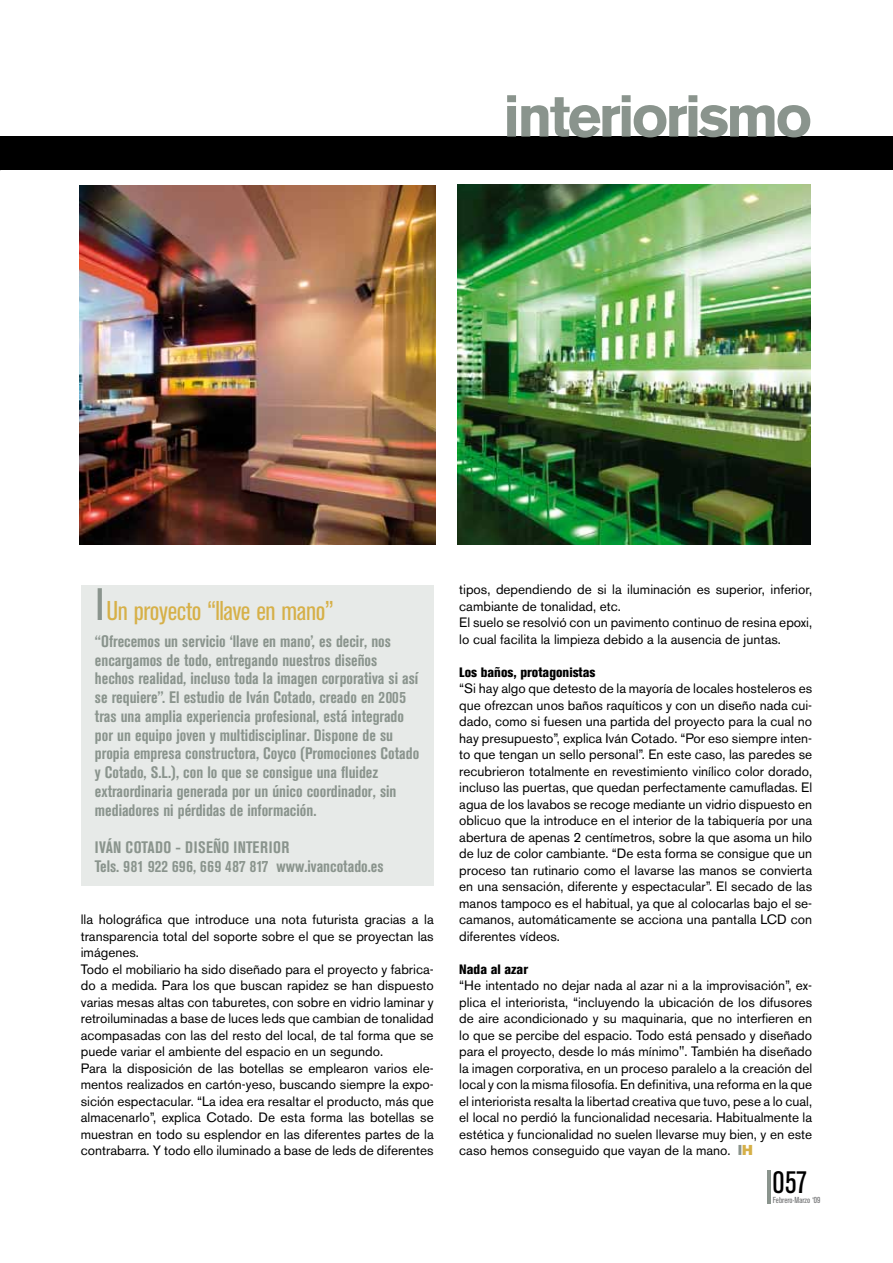
<style>
.page{position:relative;width:893px;height:1263px;background:#fff}
.page>*{position:absolute;margin:0;border:0;box-sizing:border-box;transform-origin:0 0}
.t1{font:700 58.5px "Akzidenz Grotesk BE";letter-spacing:-.05em;color:#8a948d}
.t2{font:condensed 30.75px "Akzidenz Grotesk BE";color:#000}
.t3{font:condensed 27px "Akzidenz Grotesk BE";letter-spacing:-.015em;color:#d6b048}
.t4{font:700 condensed 16.5px/18.8px "Akzidenz Grotesk BE";color:#8a948d}
.t5{font:13.5px/16.5px "Akzidenz Grotesk BE";color:#000}
.t6{font:800 condensed 13.5px "Akzidenz Grotesk BE";color:#000}
.t7{font:condensed 8.7px "Akzidenz Grotesk BE";color:#707172}
.s1{font-stretch:normal;font-size:45px;color:#8a948d}
.s2{font-weight:800;font-size:14.25px;color:#8a948d}
.s3{font-family:"Akzidenz Grotesk BE Super";font-size:14.25px;color:#d6b048}
</style>
<div class="page">
<hr style="left:767px;top:1171px;width:3px;height:33px;background:#8a948d">
<div style="left:0;top:136px;width:893px;height:34px;background:#000"></div>
<div style="left:81px;top:585px;width:353px;height:300px;background:#e7eae8"></div>
<img style="left:79px;top:185px;width:356px;height:359px">
<img style="left:458px;top:184px;width:353px;height:360px">
<h1 class="t1" style="left:503px;top:82px;width:311px">interiorismo</h1>
<h3 class="t3" style="left:95px;top:595px;width:240px"><span class="s1">I</span>Un proyecto “llave en mano”</h3>
<p class="t4" style="left:95px;top:632px;width:326px">“Ofrecemos un servicio ‘llave en mano’, es decir, nos encargamos de todo, entregando nuestros diseños hechos realidad, incluso toda la imagen corporativa si así se requiere”. El estudio de Iván Cotado, creado en 2005 tras una amplia experiencia profesional, está integrado por un equipo joven y multidisciplinar. Dispone de su propia empresa constructora, Coyco (Promociones Cotado y Cotado, S.L.), con lo que se consigue una fluidez extraordinaria generada por un único coordinador, sin mediadores ni pérdidas de información.</p>
<p class="t4" style="left:95px;top:838px;width:290px">IVÁN COTADO - DISEÑO INTERIOR<br>Tels. 981 922 696, 669 487 817 www.ivancotado.es</p>
<p class="t5" style="left:81px;top:911px;width:354px">lla holográfica que introduce una nota futurista gracias a la transparencia total del soporte sobre el que se proyectan las imágenes.<br>Todo el mobiliario ha sido diseñado para el proyecto y fabrica&shy;do a medida. Para los que buscan rapidez se han dispuesto varias mesas altas con taburetes, con sobre en vidrio laminar y retroiluminadas a base de luces leds que cambian de tonalidad acompasadas con las del resto del local, de tal forma que se puede variar el ambiente del espacio en un segundo.<br>Para la disposición de las botellas se emplearon varios ele&shy;mentos realizados en cartón-yeso, buscando siempre la expo&shy;sición espectacular. “La idea era resaltar el producto, más que almacenarlo”, explica Cotado. De esta forma las botellas se muestran en todo su esplendor en las diferentes partes de la contrabarra. Y todo ello iluminado a base de leds de diferentes</p>
<p class="t5" style="left:459px;top:581px;width:354px">tipos, dependiendo de si la iluminación es superior, inferior, cambiante de tonalidad, etc.<br>El suelo se resolvió con un pavimento continuo de resina epoxi, lo cual facilita la limpieza debido a la ausencia de juntas.</p>
<p class="t6" style="left:459px;top:664px;width:138px">Los baños, protagonistas</p>
<p class="t5" style="left:459px;top:680px;width:354px;text-align:justify">“Si hay algo que detesto de la mayoría de locales hosteleros es que ofrezcan unos baños raquíticos y con un diseño nada cui&shy;dado, como si fuesen una partida del proyecto para la cual no hay presupuesto”, explica Iván Cotado. “Por eso siempre inten&shy;to que tengan un sello personal”. En este caso, las paredes se recubrieron totalmente en revestimiento vinílico color dorado, incluso las puertas, que quedan perfectamente camufladas. El agua de los lavabos se recoge mediante un vidrio dispuesto en oblicuo que la introduce en el interior de la tabiquería por una abertura de apenas 2 centímetros, sobre la que asoma un hilo de luz de color cambiante. “De esta forma se consigue que un proceso tan rutinario como el lavarse las manos se convierta en una sensación, diferente y espectacular”. El secado de las manos tampoco es el habitual, ya que al colocarlas bajo el se&shy;camanos, automáticamente se acciona una pantalla LCD con diferentes vídeos.</p>
<p class="t6" style="left:459px;top:961px;width:70px">Nada al azar</p>
<p class="t5" style="left:459px;top:977px;width:354px;text-align:justify">“He intentado no dejar nada al azar ni a la improvisación”, ex&shy;plica el interiorista, “incluyendo la ubicación de los difusores de aire acondicionado y su maquinaria, que no interfieren en lo que se percibe del espacio. Todo está pensado y diseñado para el proyecto, desde lo más mínimo". También ha diseñado la imagen corporativa, en un proceso paralelo a la creación del local y con la misma filosofía. En definitiva, una reforma en la que el interiorista resalta la libertad creativa que tuvo, pese a lo cual, el local no perdió la funcionalidad necesaria. Habitualmente la estética y funcionalidad no suelen llevarse muy bien, y en este caso hemos conseguido que vayan de la mano. <span class="s2">I</span><span class="s3">H</span></p>
<h2 class="t2" style="left:773px;top:1165px;width:36px">057</h2>
<p class="t7" style="left:773px;top:1195px;width:49px">Febrero·Marzo ‘09</p>
</div>
